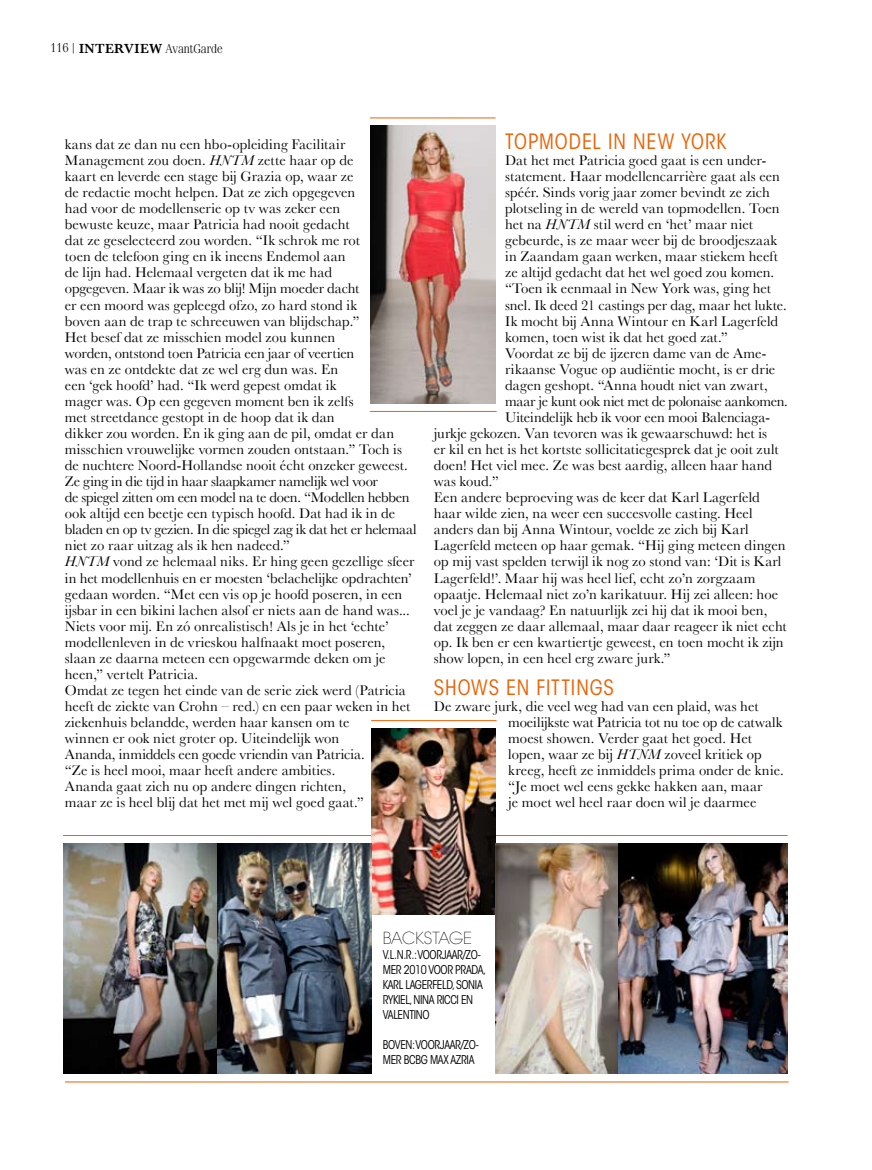
<style>
.page{position:relative;width:872px;height:1170px;background:#fff}
.page>*{position:absolute;margin:0;border:0;box-sizing:border-box;transform-origin:0 0}
.t1{font:condensed 21px "ITC Avant Garde Std";letter-spacing:.045em;color:#ec6101}
.t2{font:200 16.5px "ITC Avant Garde Std";letter-spacing:-.015em;color:#000}
.t3{font:14.7px/16px "Baskerville";letter-spacing:.005em;color:#000}
.t4{font:14.7px "Baskerville";letter-spacing:-.02em;color:#000}
.t5{font:600 13.5px "Baskerville";color:#000}
.t6{font:300 12.75px "Fenice IT Cby BT";color:#000}
.t7{font:condensed 12px/15px "ITC Avant Garde Std";letter-spacing:-.03em;color:#000}
.s1{font-family:"Fenice IT Cby BT";font-weight:300;font-size:12.75px}
.s2{font-family:"Fenice IT Cby BT";font-weight:300;font-size:10.5px}
.s3{font-style:italic}
</style>
<div class="page">
<hr style="left:63px;top:835px;width:724px;height:1px;background:#ec6101">
<hr style="left:371px;top:720px;width:125px;height:1px;background:#ec6101">
<img style="left:371px;top:728px;width:124px;height:186px">
<img style="left:495px;top:843px;width:292px;height:230px">
<hr style="left:370px;top:411px;width:126px;height:1px;background:#ec6101">
<hr style="left:370px;top:118px;width:125px;height:1px;background:#ec6101">
<img style="left:370px;top:126px;width:125px;height:277px">
<img style="left:64px;top:843px;width:308px;height:230px">
<hr style="left:65px;top:1081px;width:723px;height:1px;background:#ec6101">
<p class="t5" style="left:50px;top:40px;width:40px"><span class="s1">116</span><span class="s2">|</span> INTERVIEW</p>
<p class="t6" style="left:165px;top:40px;width:59px">AvantGarde</p>
<p class="t3" style="left:65px;top:136px;width:353px">kans dat ze dan nu een hbo-opleiding Facilitair Management zou doen. <span class="s3">HNTM</span> zette haar op de<br>kaart en leverde een stage bij Grazia op, waar ze<br>de redactie mocht helpen. Dat ze zich opgegeven<br>had voor de modellenserie op tv was zeker een<br>bewuste keuze, maar Patricia had nooit gedacht<br>dat ze geselecteerd zou worden. “Ik schrok me rot<br>toen de telefoon ging en ik ineens Endemol aan<br>de lijn had. Helemaal vergeten dat ik me had<br>opgegeven. Maar ik was zo blij! Mijn moeder dacht<br>er een moord was gepleegd ofzo, zo hard stond ik<br>boven aan de trap te schreeuwen van blijdschap.”<br>Het besef dat ze misschien model zou kunnen<br>worden, ontstond toen Patricia een jaar of veertien<br>was en ze ontdekte dat ze wel erg dun was. En<br>een ‘gek hoofd’ had. “Ik werd gepest omdat ik<br>mager was. Op een gegeven moment ben ik zelfs<br>met streetdance gestopt in de hoop dat ik dan<br>dikker zou worden. En ik ging aan de pil, omdat er dan misschien vrouwelijke vormen zouden ontstaan.” Toch is de nuchtere Noord-Hollandse nooit écht onzeker geweest.<br>Ze ging in die tijd in haar slaapkamer namelijk wel voor<br>de spiegel zitten om een model na te doen. “Modellen hebben ook altijd een beetje een typisch hoofd. Dat had ik in de bladen en op tv gezien. In die spiegel zag ik dat het er helemaal niet zo raar uitzag als ik hen nadeed.”<br><span class="s3">HNTM</span> vond ze helemaal niks. Er hing geen gezellige sfeer in het modellenhuis en er moesten ‘belachelijke opdrachten’ gedaan worden. “Met een vis op je hoofd poseren, in een ijsbar in een bikini lachen alsof er niets aan de hand was...<br>Niets voor mij. En zó onrealistisch! Als je in het ‘echte’ modellenleven in de vrieskou halfnaakt moet poseren, slaan ze daarna meteen een opgewarmde deken om je heen,” vertelt Patricia.<br>Omdat ze tegen het einde van de serie ziek werd (Patricia heeft de ziekte van Crohn – red.) en een paar weken in het ziekenhuis belandde, werden haar kansen om te<br>winnen er ook niet groter op. Uiteindelijk won<br>Ananda, inmiddels een goede vriendin van Patricia.<br>“Ze is heel mooi, maar heeft andere ambities.<br>Ananda gaat zich nu op andere dingen richten,<br>maar ze is heel blij dat het met mij wel goed gaat.”</p>
<h1 class="t1" style="left:505px;top:129px;width:222px">TOPMODEL IN NEW YORK</h1>
<p class="t3" style="left:505px;top:152px;width:263px">Dat het met Patricia goed gaat is een under-</p>
<p class="t3" style="left:505px;top:168px;width:276px">statement. Haar modellencarrière gaat als een</p>
<p class="t3" style="left:505px;top:184px;width:266px">spéér. Sinds vorig jaar zomer bevindt ze zich</p>
<p class="t3" style="left:505px;top:200px;width:276px">plotseling in de wereld van topmodellen. Toen</p>
<p class="t3" style="left:505px;top:216px;width:249px">het na <span class="s3">HNTM</span> stil werd en ‘het’ maar niet</p>
<p class="t3" style="left:505px;top:232px;width:274px">gebeurde, is ze maar weer bij de broodjeszaak</p>
<p class="t3" style="left:505px;top:248px;width:274px">in Zaandam gaan werken, maar stiekem heeft</p>
<p class="t3" style="left:505px;top:264px;width:271px">ze altijd gedacht dat het wel goed zou komen.</p>
<p class="t3" style="left:505px;top:280px;width:268px">“Toen ik eenmaal in New York was, ging het</p>
<p class="t3" style="left:505px;top:296px;width:283px">snel. Ik deed 21 castings per dag, maar het lukte.</p>
<p class="t3" style="left:505px;top:312px;width:274px">Ik mocht bij Anna Wintour en Karl Lagerfeld</p>
<p class="t3" style="left:505px;top:328px;width:224px">komen, toen wist ik dat het goed zat.”</p>
<p class="t3" style="left:505px;top:345px;width:263px">Voordat ze bij de ijzeren dame van de Ame-</p>
<p class="t3" style="left:505px;top:361px;width:272px">rikaanse Vogue op audiëntie mocht, is er drie</p>
<p class="t3" style="left:505px;top:377px;width:264px">dagen geshopt. “Anna houdt niet van zwart,</p>
<p class="t4" style="left:505px;top:392px;width:284px">maar je kunt ook niet met de polonaise aankomen.</p>
<p class="t3" style="left:505px;top:409px;width:266px">Uiteindelijk heb ik voor een mooi Balenciaga-</p>
<p class="t3" style="left:434px;top:425px;width:335px">jurkje gekozen. Van tevoren was ik gewaarschuwd: het is</p>
<p class="t3" style="left:434px;top:441px;width:346px">er kil en het is het kortste sollicitatiegesprek dat je ooit zult</p>
<p class="t3" style="left:434px;top:457px;width:340px">doen! Het viel mee. Ze was best aardig, alleen haar hand</p>
<p class="t3" style="left:434px;top:473px;width:66px">was koud.”</p>
<p class="t3" style="left:434px;top:489px;width:327px">Een andere beproeving was de keer dat Karl Lagerfeld</p>
<p class="t3" style="left:434px;top:505px;width:320px">haar wilde zien, na weer een succesvolle casting. Heel</p>
<p class="t3" style="left:434px;top:521px;width:316px">anders dan bij Anna Wintour, voelde ze zich bij Karl</p>
<p class="t3" style="left:434px;top:537px;width:353px">Lagerfeld meteen op haar gemak. “Hij ging meteen dingen</p>
<p class="t3" style="left:434px;top:553px;width:349px">op mij vast spelden terwijl ik nog zo stond van: ‘Dit is Karl</p>
<p class="t3" style="left:434px;top:569px;width:323px">Lagerfeld!’. Maar hij was heel lief, echt zo’n zorgzaam</p>
<p class="t3" style="left:434px;top:585px;width:346px">opaatje. Helemaal niet zo’n karikatuur. Hij zei alleen: hoe</p>
<p class="t3" style="left:434px;top:601px;width:335px">voel je je vandaag? En natuurlijk zei hij dat ik mooi ben,</p>
<p class="t3" style="left:434px;top:617px;width:354px">dat zeggen ze daar allemaal, maar daar reageer ik niet echt</p>
<p class="t3" style="left:434px;top:633px;width:351px">op. Ik ben er een kwartiertje geweest, en toen mocht ik zijn</p>
<p class="t3" style="left:434px;top:649px;width:238px">show lopen, in een heel erg zware jurk.”</p>
<h1 class="t1" style="left:434px;top:674px;width:180px">SHOWS EN FITTINGS</h1>
<p class="t3" style="left:508px;top:698px;width:277px;text-indent:-74px">De zware jurk, die veel weg had van een plaid, was het moeilijkste wat Patricia tot nu toe op de catwalk moest showen. Verder gaat het goed. Het lopen, waar ze bij <span class="s3">HTNM</span> zoveel kritiek op kreeg, heeft ze inmiddels prima onder de knie. “Je moet wel eens gekke hakken aan, maar<br>je moet wel heel raar doen wil je daarmee</p>
<p class="t2" style="left:383px;top:928px;width:91px">BACKSTAGE</p>
<p class="t7" style="left:383px;top:947px;width:105px">V.L.N.R.:VOORJAAR/ZO-<br>MER 2010 VOOR PRADA,<br>KARL LAGERFELD, SONIA<br>RYKIEL, NINA RICCI EN<br>VALENTINO</p>
<p class="t7" style="left:383px;top:1037px;width:97px">BOVEN:VOORJAAR/ZO-<br>MER BCBG MAX AZRIA</p>
</div>
